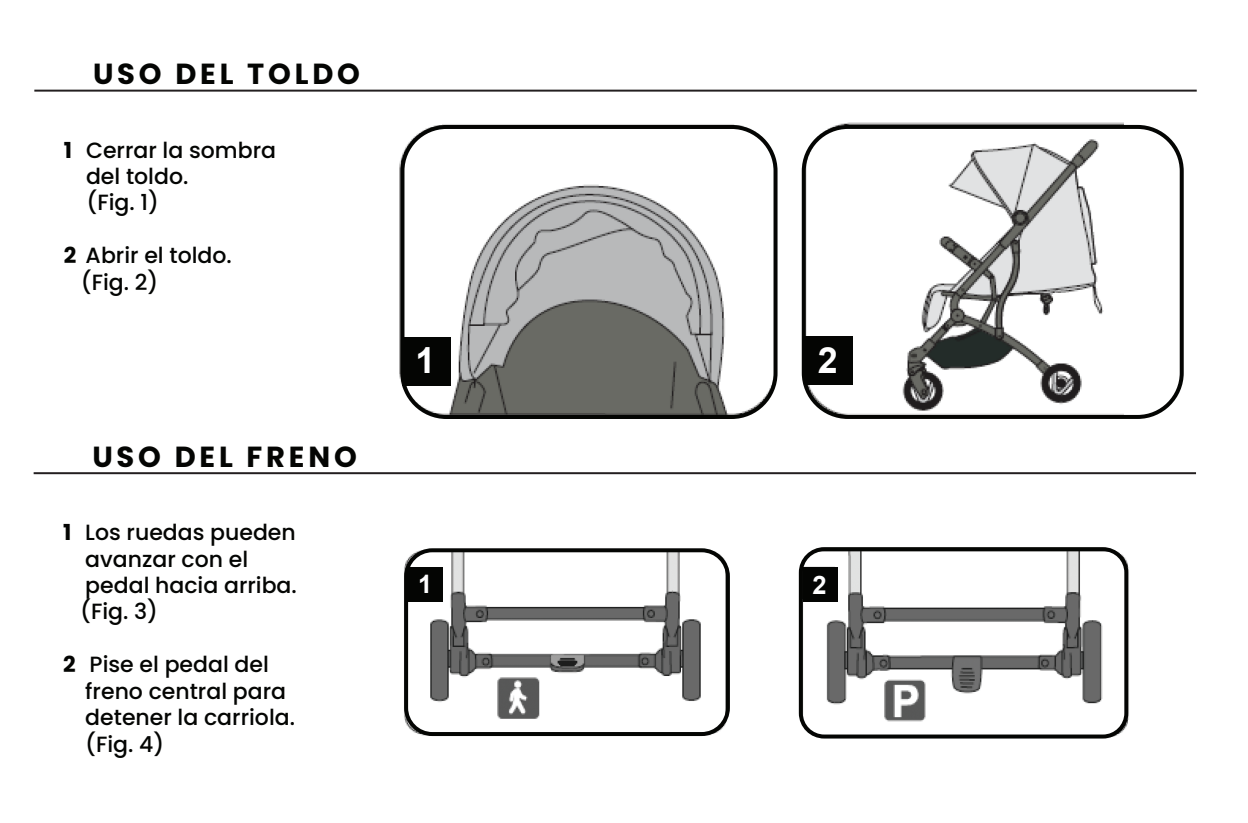
<style>
.page{position:relative;width:1248px;height:823px;background:#fff}
.page>*{position:absolute;margin:0;border:0;box-sizing:border-box;transform-origin:0 0}
.t1{font:700 36px "Arial";color:#fff}
.t2{font:700 29px "Poppins";letter-spacing:.13em;color:#040503}
.t3{font:700 25.4px "Arial";color:#fff}
.t4{font:500 22px/26.4px "Poppins";color:#040503}
.s1{font-weight:700}
</style>
<div class="page">
<img style="left:806px;top:122px;width:318px;height:297px">
<hr style="left:34px;top:90px;width:1162px;height:2px;background:#231f20">
<img style="left:399px;top:124px;width:379px;height:295px">
<div style="left:400px;top:125px;width:377px;height:294px;border:4px solid #040503;border-radius:44px"></div>
<div style="left:402px;top:337px;width:48px;height:48px;background:#040503"></div>
<div style="left:804px;top:336px;width:48px;height:49px;background:#040503"></div>
<div style="left:801px;top:125px;width:382px;height:293px;border:4px solid #040503;border-radius:44px"></div>
<hr style="left:34px;top:472px;width:1161px;height:2px;background:#231f20">
<img style="left:404px;top:551px;width:326px;height:186px">
<img style="left:803px;top:551px;width:326px;height:188px">
<div style="left:404px;top:548px;width:325px;height:187px;border:4px solid #040503;border-radius:26px"></div>
<div style="left:408px;top:567px;width:34px;height:34px;background:#040503"></div>
<div style="left:803px;top:567px;width:34px;height:34px;background:#040503"></div>
<div style="left:798px;top:547px;width:330px;height:191px;border:4px solid #040503;border-radius:23px"></div>
<h2 class="t2" style="left:93px;top:57px;width:268px">USO DEL TOLDO</h2>
<p class="t4" style="left:86px;top:137px;width:191px;text-indent:-22px"><span class="s1">1</span> Cerrar la sombra del toldo.<br>(Fig. 1)</p>
<p class="t4" style="left:81px;top:242px;width:152px;text-indent:-17px"><span class="s1">2</span> Abrir el toldo. (Fig. 2)</p>
<h2 class="t2" style="left:92px;top:439px;width:266px">USO DEL FRENO</h2>
<p class="t4" style="left:80px;top:519px;width:218px;text-indent:-17px"><span class="s1">1</span> Los ruedas pueden avanzar con el pedal hacia arriba. (Fig. 3)</p>
<p class="t4" style="left:85px;top:651px;width:211px;text-indent:-22px"><span class="s1">2</span> Pise el pedal del freno central para detener la carriola. (Fig. 4)</p>
<h1 class="t1" style="left:415px;top:337px;width:22px">1</h1>
<h1 class="t1" style="left:817px;top:336px;width:22px">2</h1>
<p class="t3" style="left:418px;top:567px;width:16px">1</p>
<p class="t3" style="left:812px;top:567px;width:16px">2</p>
</div>
